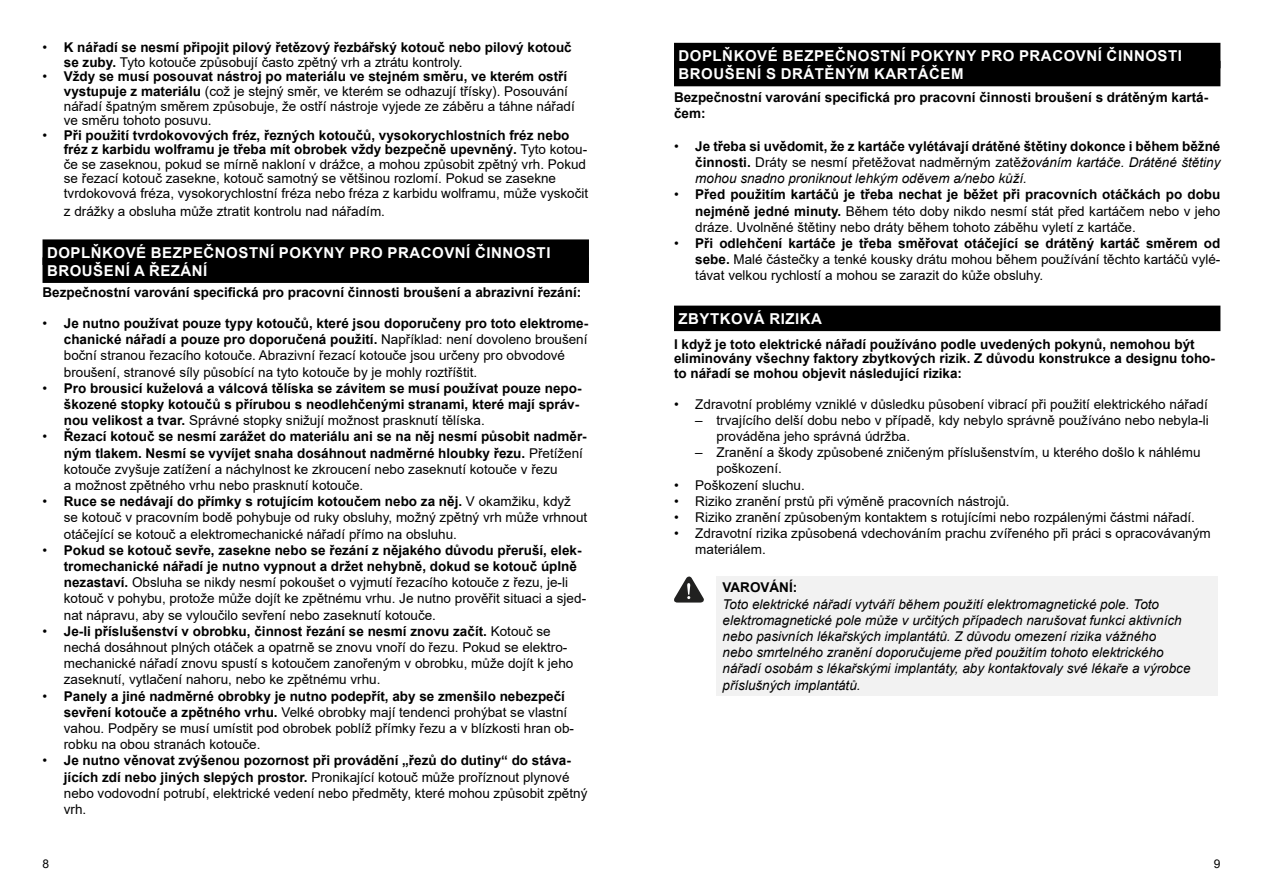
<style>
.page{position:relative;width:1263px;height:893px;background:#fff}
.page>*{position:absolute;margin:0;border:0;box-sizing:border-box;transform-origin:0 0}
.t1{font:700 15px/18px "Arial";letter-spacing:.035em;color:#fff}
.t2{font:13.5px/16.2px "Arial";color:#000}
.t3{font:700 13.5px/16.2px "Arial";color:#000}
.t4{font:italic 13.5px/16.2px "Arial";color:#000}
.t5{font:12px "Arial";color:#000}
.s1{font-weight:400}
.s2{font-weight:700}
.s3{font-weight:400;font-style:italic}
</style>
<div class="page">
<div style="left:43px;top:239px;width:546px;height:26px;background:#000"></div>
<div style="left:43px;top:257px;width:546px;height:26px;background:#000"></div>
<div style="left:674px;top:43px;width:546px;height:25px;background:#000"></div>
<div style="left:674px;top:61px;width:546px;height:25px;background:#000"></div>
<div style="left:674px;top:306px;width:546px;height:25px;background:#000"></div>
<div style="left:716px;top:576px;width:501px;height:120px;background:#f2f2f2"></div>
<svg style="left:674px;top:576px;width:30px;height:27px"></svg>
<p class="t3" style="left:64px;top:40px;width:509px;line-height:14.5px;text-indent:-21px"><span class="s1">•</span> K nářadí se nesmí připojit pilový řetězový řezbářský kotouč nebo pilový kotouč se zuby. <span class="s1">Tyto kotouče způsobují často zpětný vrh a ztrátu kontroly.</span></p>
<p class="t2" style="left:64px;top:69px;width:512px;line-height:14.5px;text-indent:-21px">• <span class="s2">Vždy se musí posouvat nástroj po materiálu ve stejném směru, ve kterém ostří vystupuje z materiálu</span> (což je stejný směr, ve kterém se odhazují třísky). Posouvání nářadí špatným směrem způsobuje, že ostří nástroje vyjede ze záběru a táhne nářadí ve směru tohoto posuvu.</p>
<p class="t2" style="left:64px;top:128px;width:526px;line-height:14.5px;text-indent:-21px">• <span class="s2">Při použití tvrdokovových fréz, řezných kotoučů, vysokorychlostních fréz nebo fréz z karbidu wolframu je třeba mít obrobek vždy bezpečně upevněný.</span> Tyto kotou&shy;če se zaseknou, pokud se mírně nakloní v drážce, a mohou způsobit zpětný vrh. Pokud se řezací kotouč zasekne, kotouč samotný se většinou rozlomí. Pokud se zasekne tvrdokovová fréza, vysokorychlostní fréza nebo fréza z karbidu wolframu, může vyskočit</p>
<p class="t2" style="left:64px;top:203px;width:323px">z drážky a obsluha může ztratit kontrolu nad nářadím.</p>
<p class="t1" style="left:47px;top:243px;width:505px">DOPLŇKOVÉ BEZPEČNOSTNÍ POKYNY PRO PRACOVNÍ ČINNOSTI<br>BROUŠENÍ A ŘEZÁNÍ</p>
<p class="t3" style="left:43px;top:284px;width:540px">Bezpečnostní varování specifická pro pracovní činnosti broušení a abrazivní řezání:</p>
<p class="t2" style="left:64px;top:315px;width:526px;text-indent:-21px">• <span class="s2">Je nutno používat pouze typy kotoučů, které jsou doporučeny pro toto elektrome&shy;chanické nářadí a pouze pro doporučená použití.</span> Například: není dovoleno broušení boční stranou řezacího kotouče. Abrazivní řezací kotouče jsou určeny pro obvodové broušení, stranové síly působící na tyto kotouče by je mohly roztříštit.</p>
<p class="t3" style="left:64px;top:380px;width:519px;text-indent:-21px"><span class="s1">•</span> Pro brousicí kuželová a válcová tělíska se závitem se musí používat pouze nepo&shy;škozené stopky kotoučů s přírubou s neodlehčenými stranami, které mají správ&shy;nou velikost a tvar. <span class="s1">Správné stopky snižují možnost prasknutí tělíska.</span></p>
<p class="t3" style="left:64px;top:429px;width:524px;text-indent:-21px"><span class="s1">•</span> Řezací kotouč se nesmí zarážet do materiálu ani se na něj nesmí působit nadměr&shy;ným tlakem. Nesmí se vyvíjet snaha dosáhnout nadměrné hloubky řezu. <span class="s1">Přetížení kotouče zvyšuje zatížení a náchylnost ke zkroucení nebo zaseknutí kotouče v řezu<br>a možnost zpětného vrhu nebo prasknutí kotouče.</span></p>
<p class="t2" style="left:64px;top:493px;width:525px;text-indent:-21px">• <span class="s2">Ruce se nedávají do přímky s rotujícím kotoučem nebo za něj.</span> V okamžiku, když se kotouč v pracovním bodě pohybuje od ruky obsluhy, možný zpětný vrh může vrhnout otáčející se kotouč a elektromechanické nářadí přímo na obsluhu.</p>
<p class="t2" style="left:64px;top:542px;width:524px;text-indent:-21px">• <span class="s2">Pokud se kotouč sevře, zasekne nebo se řezání z nějakého důvodu přeruší, elek&shy;tromechanické nářadí je nutno vypnout a držet nehybně, dokud se kotouč úplně nezastaví.</span> Obsluha se nikdy nesmí pokoušet o vyjmutí řezacího kotouče z řezu, je-li kotouč v pohybu, protože může dojít ke zpětnému vrhu. Je nutno prověřit situaci a sjed&shy;nat nápravu, aby se vyloučilo sevření nebo zaseknutí kotouče.</p>
<p class="t2" style="left:64px;top:623px;width:511px;text-indent:-21px">• <span class="s2">Je-li příslušenství v obrobku, činnost řezání se nesmí znovu začít.</span> Kotouč se nechá dosáhnout plných otáček a opatrně se znovu vnoří do řezu. Pokud se elektro&shy;mechanické nářadí znovu spustí s kotoučem zanořeným v obrobku, může dojít k jeho zaseknutí, vytlačení nahoru, nebo ke zpětnému vrhu.</p>
<p class="t2" style="left:64px;top:688px;width:512px;text-indent:-21px">• <span class="s2">Panely a jiné nadměrné obrobky je nutno podepřít, aby se zmenšilo nebezpečí sevření kotouče a zpětného vrhu.</span> Velké obrobky mají tendenci prohýbat se vlastní vahou. Podpěry se musí umístit pod obrobek poblíž přímky řezu a v blízkosti hran ob&shy;robku na obou stranách kotouče.</p>
<p class="t2" style="left:64px;top:752px;width:525px;text-indent:-21px">• <span class="s2">Je nutno věnovat zvýšenou pozornost při provádění „řezů do dutiny“ do stáva&shy;jících zdí nebo jiných slepých prostor.</span> Pronikající kotouč může proříznout plynové nebo vodovodní potrubí, elektrické vedení nebo předměty, které mohou způsobit zpětný vrh.</p>
<p class="t1" style="left:678px;top:47px;width:505px">DOPLŇKOVÉ BEZPEČNOSTNÍ POKYNY PRO PRACOVNÍ ČINNOSTI<br>BROUŠENÍ S DRÁTĚNÝM KARTÁČEM</p>
<p class="t3" style="left:674px;top:90px;width:536px">Bezpečnostní varování specifická pro pracovní činnosti broušení s drátěným kartá&shy;čem:</p>
<p class="t3" style="left:695px;top:138px;width:527px;text-align:justify;text-indent:-21px"><span class="s1">•</span> Je třeba si uvědomit, že z kartáče vylétávají drátěné štětiny dokonce i během běžné činnosti. <span class="s1">Dráty se nesmí přetěžovat nadměrným zatě</span><span class="s3">žováním kartáče. Drátěné štětiny mohou snadno proniknout lehkým oděvem a/nebo kůží.</span></p>
<p class="t2" style="left:695px;top:186px;width:527px;text-align:justify;text-indent:-21px">• <span class="s2">Před použitím kartáčů je třeba nechat je běžet při pracovních otáčkách po dobu nejméně jedné minuty.</span> Během této doby nikdo nesmí stát před kartáčem nebo v jeho dráze. Uvolněné štětiny nebo dráty během tohoto záběhu vyletí z kartáče.</p>
<p class="t2" style="left:695px;top:235px;width:527px;text-align:justify;text-indent:-21px">• <span class="s2">Při odlehčení kartáče je třeba směřovat otáčející se drátěný kartáč směrem od sebe.</span> Malé částečky a tenké kousky drátu mohou během používání těchto kartáčů vylé&shy;távat velkou rychlostí a mohou se zarazit do kůže obsluhy.</p>
<p class="t1" style="left:678px;top:310px;width:145px">ZBYTKOVÁ RIZIKA</p>
<p class="t3" style="left:674px;top:337px;width:542px;line-height:14.5px">I když je toto elektrické nářadí používáno podle uvedených pokynů, nemohou být eliminovány všechny faktory zbytkových rizik. Z důvodu konstrukce a designu toho&shy;to nářadí se mohou objevit následující rizika:</p>
<p class="t2" style="left:674px;top:396px;width:535px">• Zdravotní problémy vzniklé v důsledku působení vibrací při použití elektrického nářadí</p>
<p class="t2" style="left:716px;top:412px;width:494px;text-indent:-21px">– trvajícího delší dobu nebo v případě, kdy nebylo správně používáno nebo nebyla-li prováděna jeho správná údržba.</p>
<p class="t2" style="left:716px;top:444px;width:485px;text-indent:-21px">– Zranění a škody způsobené zničeným příslušenstvím, u kterého došlo k náhlému poškození.</p>
<p class="t2" style="left:674px;top:477px;width:132px">• Poškození sluchu.</p>
<p class="t2" style="left:674px;top:493px;width:337px">• Riziko zranění prstů při výměně pracovních nástrojů.</p>
<p class="t2" style="left:674px;top:509px;width:522px">• Riziko zranění způsobeným kontaktem s rotujícími nebo rozpálenými částmi nářadí.</p>
<p class="t2" style="left:695px;top:525px;width:517px;text-indent:-21px">• Zdravotní rizika způsobená vdechováním prachu zvířeného při práci s opracovávaným materiálem.</p>
<p class="t3" style="left:722px;top:580px;width:76px">VAROVÁNÍ:</p>
<p class="t4" style="left:722px;top:596px;width:469px">Toto elektrické nářadí vytváří během použití elektromagnetické pole. Toto elektromagnetické pole může v určitých případech narušovat funkci aktivních nebo pasivních lékařských implantátů. Z důvodu omezení rizika vážného<br>nebo smrtelného zranění doporučujeme před použitím tohoto elektrického nářadí osobám s lékařskými implantáty, aby kontaktovaly své lékaře a výrobce příslušných implantátů.</p>
<p class="t5" style="left:43px;top:855px;width:8px">8</p>
<p class="t5" style="left:1214px;top:855px;width:8px">9</p>
</div>
